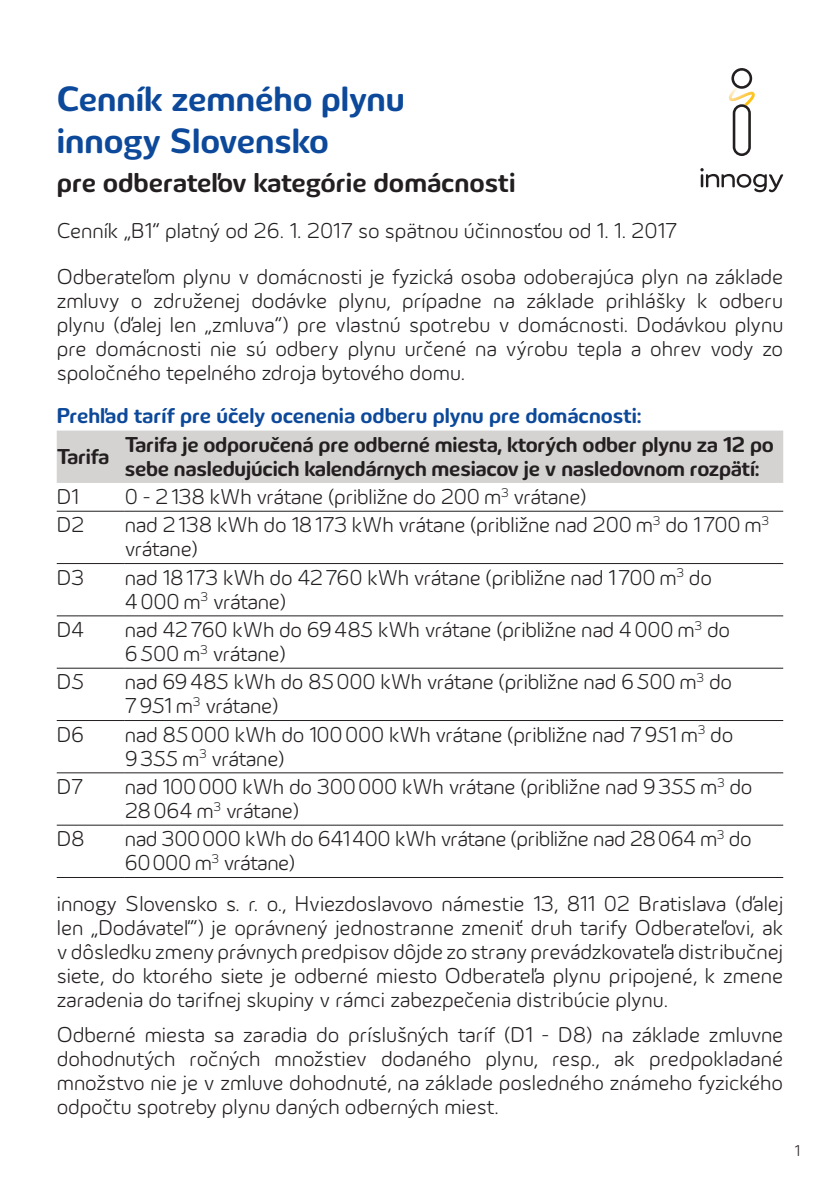
<style>
.page{position:relative;width:840px;height:1191px;background:#fff}
.page>*{position:absolute;margin:0;border:0;box-sizing:border-box;transform-origin:0 0}
.t1{font:700 36px/42px "Innogy";color:#0d499a}
.t2{font:700 28px "Innogy";letter-spacing:-.005em;color:#231f20}
.t3{font:300 22px/24px "Innogy";letter-spacing:-.01em;color:#231f20}
.t4{font:700 22px/24px "Innogy";letter-spacing:-.01em;color:#231f20}
.t5{font:700 22px "Innogy";color:#0d499a}
.t6{font:300 16px "Innogy";color:#231f20}
</style>
<div class="page">
<svg style="left:700px;top:168px;width:82px;height:24px"></svg>
<img style="left:728px;top:89px;width:26px;height:15px">
<svg style="left:732px;top:104px;width:18px;height:52px"></svg>
<svg style="left:731px;top:68px;width:20px;height:21px"></svg>
<div style="left:57px;top:430px;width:725px;height:53px;background:#d5d2d2"></div>
<hr style="left:57px;top:511px;width:68px;height:1px;background:#231f20">
<hr style="left:125px;top:511px;width:657px;height:1px;background:#231f20">
<hr style="left:57px;top:563px;width:68px;height:1px;background:#231f20">
<hr style="left:125px;top:563px;width:657px;height:1px;background:#231f20">
<hr style="left:57px;top:615px;width:68px;height:1px;background:#231f20">
<hr style="left:125px;top:615px;width:657px;height:1px;background:#231f20">
<hr style="left:57px;top:667px;width:68px;height:1px;background:#231f20">
<hr style="left:125px;top:667px;width:657px;height:1px;background:#231f20">
<hr style="left:57px;top:720px;width:68px;height:1px;background:#231f20">
<hr style="left:125px;top:720px;width:657px;height:1px;background:#231f20">
<hr style="left:57px;top:772px;width:68px;height:1px;background:#231f20">
<hr style="left:125px;top:772px;width:657px;height:1px;background:#231f20">
<hr style="left:57px;top:824px;width:68px;height:1px;background:#231f20">
<hr style="left:125px;top:824px;width:657px;height:1px;background:#231f20">
<hr style="left:57px;top:877px;width:68px;height:1px;background:#231f20">
<hr style="left:125px;top:877px;width:657px;height:1px;background:#231f20">
<h1 class="t1" style="left:57px;top:79px;width:349px">Cenník zemného plynu innogy Slovensko</h1>
<p class="t2" style="left:57px;top:166px;width:460px">pre odberateľov kategórie domácnosti</p>
<p class="t3" style="left:57px;top:219px;width:621px">Cenník „B1“ platný od 26. 1. 2017 so spätnou účinnosťou od 1. 1. 2017</p>
<p class="t3" style="left:57px;top:265px;width:727px;text-align:justify">Odberateľom plynu v domácnosti je fyzická osoba odoberajúca plyn na základe zmluvy o združenej dodávke plynu, prípadne na základe prihlášky k odberu plynu (ďalej len „zmluva“) pre vlastnú spotrebu v domácnosti. Dodávkou plynu pre domácnosti nie sú odbery plynu určené na výrobu tepla a ohrev vody zo spoločného tepelného zdroja bytového domu.</p>
<p class="t5" style="left:57px;top:402px;width:586px">Prehľad taríf pre účely ocenenia odberu plynu pre domácnosti:</p>
<p class="t4" style="left:57px;top:445px;width:54px">Tarifa</p>
<p class="t4" style="left:125px;top:433px;width:650px">Tarifa je odporučená pre odberné miesta, ktorých odber plynu za 12 po sebe nasledujúcich kalendárnych mesiacov je v nasledovnom rozpätí:</p>
<p class="t3" style="left:57px;top:485px;width:24px">D1</p>
<p class="t3" style="left:125px;top:485px;width:463px">0 - 2138 kWh vrátane (približne do 200 m<sup>3</sup> vrátane)</p>
<p class="t3" style="left:57px;top:514px;width:29px">D2</p>
<p class="t3" style="left:125px;top:514px;width:645px">nad 2138 kWh do 18173 kWh vrátane (približne nad 200 m<sup>3</sup> do 1700 m<sup>3 </sup>vrátane)</p>
<p class="t3" style="left:57px;top:566px;width:29px">D3</p>
<p class="t3" style="left:125px;top:566px;width:588px">nad 18173 kWh do 42760 kWh vrátane (približne nad 1700 m<sup>3</sup> do<br>4000 m<sup>3</sup> vrátane)</p>
<p class="t3" style="left:57px;top:618px;width:29px">D4</p>
<p class="t3" style="left:125px;top:618px;width:606px">nad 42760 kWh do 69485 kWh vrátane (približne nad 4000 m<sup>3</sup> do<br>6500 m<sup>3</sup> vrátane)</p>
<p class="t3" style="left:57px;top:671px;width:29px">D5</p>
<p class="t3" style="left:125px;top:671px;width:608px">nad 69485 kWh do 85000 kWh vrátane (približne nad 6500 m<sup>3</sup> do<br>7951 m<sup>3</sup> vrátane)</p>
<p class="t3" style="left:57px;top:723px;width:29px">D6</p>
<p class="t3" style="left:125px;top:723px;width:609px">nad 85000 kWh do 100000 kWh vrátane (približne nad 7951 m<sup>3</sup> do<br>9355 m<sup>3</sup> vrátane)</p>
<p class="t3" style="left:57px;top:775px;width:28px">D7</p>
<p class="t3" style="left:125px;top:775px;width:629px">nad 100000 kWh do 300000 kWh vrátane (približne nad 9355 m<sup>3</sup> do<br>28064 m<sup>3</sup> vrátane)</p>
<p class="t3" style="left:57px;top:827px;width:29px">D8</p>
<p class="t3" style="left:125px;top:827px;width:628px">nad 300000 kWh do 641400 kWh vrátane (približne nad 28064 m<sup>3</sup> do<br>60000 m<sup>3</sup> vrátane)</p>
<p class="t3" style="left:57px;top:892px;width:727px;text-align:justify">innogy Slovensko s. r. o., Hviezdoslavovo námestie 13, 811 02 Bratislava (ďalej len „Dodávateľ“) je oprávnený jednostranne zmeniť druh tarify Odberateľovi, ak v dôsledku zmeny právnych predpisov dôjde zo strany prevádzkovateľa distribučnej siete, do ktorého siete je odberné miesto Odberateľa plynu pripojené, k zmene zaradenia do tarifnej skupiny v rámci zabezpečenia distribúcie plynu.</p>
<p class="t3" style="left:57px;top:1023px;width:727px;text-align:justify">Odberné miesta sa zaradia do príslušných taríf (D1 - D8) na základe zmluvne dohodnutých ročných množstiev dodaného plynu, resp., ak predpokladané množstvo nie je v zmluve dohodnuté, na základe posledného známeho fyzického odpočtu spotreby plynu daných odberných miest.</p>
<p class="t6" style="left:794px;top:1141px;width:7px">1</p>
</div>
